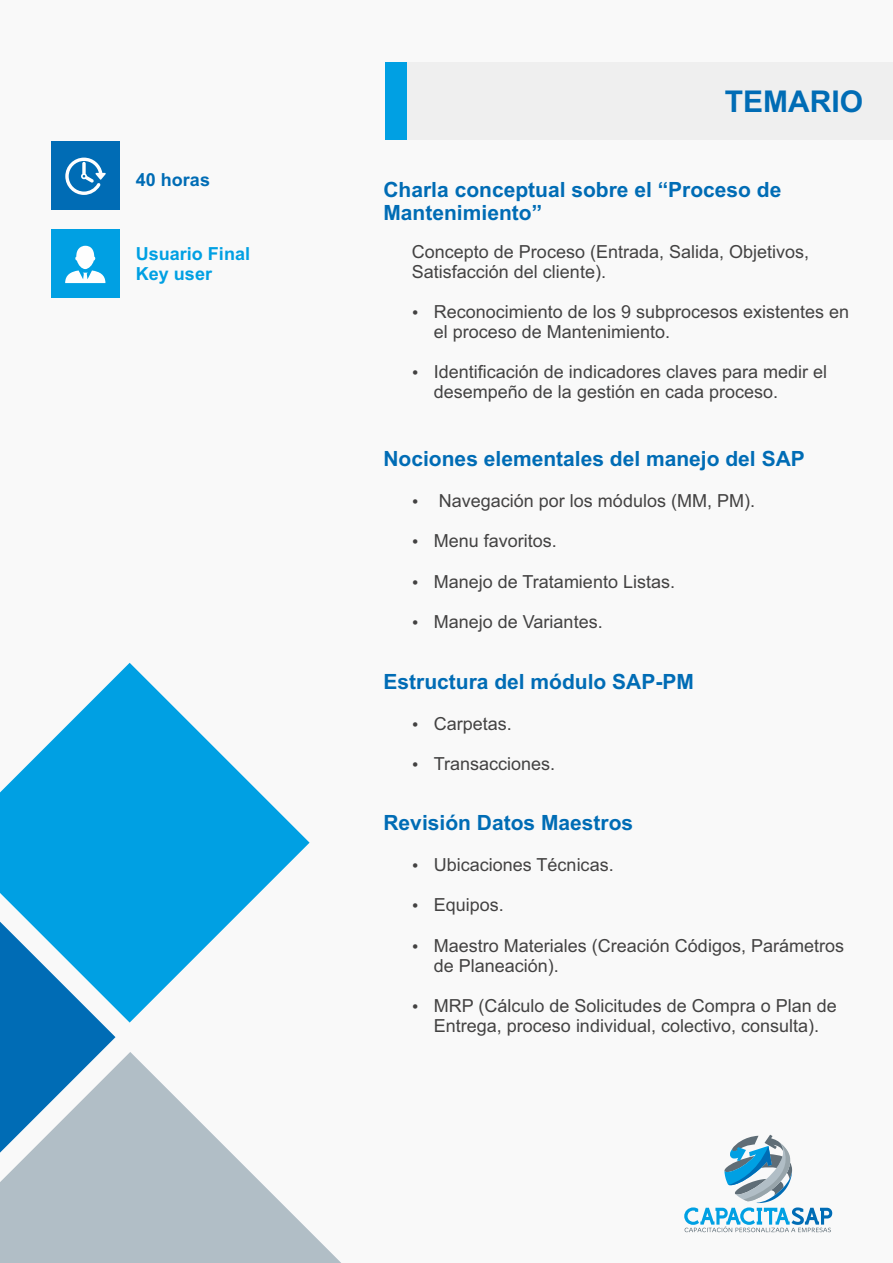
<style>
.page{position:relative;width:893px;height:1263px;background:#f9f9f9}
.page>*{position:absolute;margin:0;border:0;box-sizing:border-box;transform-origin:0 0}
.t1{font:700 30px "Arial";color:#006cb5}
.t2{font:700 21px/23.4px "Arial";color:#006cb5}
.t3{font:18px/20.1px "Arial";color:#434242}
.t4{font:700 18px/20.1px "Arial";color:#00a0e3}
.t5{font:700 18px "Arial";color:#006cb5}
</style>
<div class="page">
<svg style="left:0;top:1052px;width:341px;height:211px;fill:#b1bec6"></svg>
<svg style="left:0;top:1022px;width:115px;height:131px"></svg>
<svg style="left:0;top:663px;width:310px;height:359px;fill:#00a0e3"></svg>
<div style="left:406px;top:62px;width:487px;height:77px;background:#efefef"></div>
<svg style="left:684px;top:1135px;width:148px;height:97px"></svg>
<div style="left:385px;top:62px;width:21px;height:77px;background:#00a0e3"></div>
<div style="left:51px;top:142px;width:68px;height:68px;background:#006cb5"></div>
<svg style="left:65px;top:158px;width:41px;height:37px"></svg>
<div style="left:51px;top:229px;width:68px;height:68px;background:#00a0e3"></div>
<svg style="left:65px;top:246px;width:40px;height:37px"></svg>
<p class="t5" style="left:136px;top:173px;width:76px">40 horas</p>
<h1 class="t1" style="left:725px;top:90px;width:140px">TEMARIO</h1>
<p class="t2" style="left:383px;top:180px;width:399px">Charla conceptual sobre el “Proceso de<br>Mantenimiento”</p>
<p class="t4" style="left:136px;top:245px;width:116px">Usuario Final<br>Key user</p>
<p class="t3" style="left:412px;top:243px;width:399px">Concepto de Proceso (Entrada, Salida, Objetivos,<br>Satisfacción del cliente).</p>
<p class="t3" style="left:434px;top:303px;width:417px">Reconocimiento de los 9 subprocesos existentes en el proceso de Mantenimiento.</p>
<p class="t3" style="left:434px;top:363px;width:395px">Identificación de indicadores claves para medir el desempeño de la gestión en cada proceso.</p>
<p class="t2" style="left:383px;top:449px;width:423px">Nociones elementales del manejo del SAP</p>
<p class="t3" style="left:439px;top:492px;width:318px">Navegación por los módulos (MM, PM).</p>
<p class="t3" style="left:434px;top:533px;width:125px">Menu favoritos.</p>
<p class="t3" style="left:434px;top:573px;width:243px">Manejo de Tratamiento Listas.</p>
<p class="t3" style="left:434px;top:613px;width:170px">Manejo de Variantes.</p>
<p class="t2" style="left:383px;top:672px;width:312px">Estructura del módulo SAP-PM</p>
<p class="t3" style="left:434px;top:715px;width:80px">Carpetas.</p>
<p class="t3" style="left:434px;top:755px;width:123px">Transacciones.</p>
<p class="t2" style="left:383px;top:813px;width:251px">Revisión Datos Maestros</p>
<p class="t3" style="left:434px;top:856px;width:181px">Ubicaciones Técnicas.</p>
<p class="t3" style="left:434px;top:897px;width:72px">Equipos.</p>
<p class="t3" style="left:434px;top:937px;width:412px">Maestro Materiales (Creación Códigos, Parámetros de Planeación).</p>
<p class="t3" style="left:434px;top:997px;width:404px">MRP (Cálculo de Solicitudes de Compra o Plan de<br>Entrega, proceso individual, colectivo, consulta).</p>
</div>
